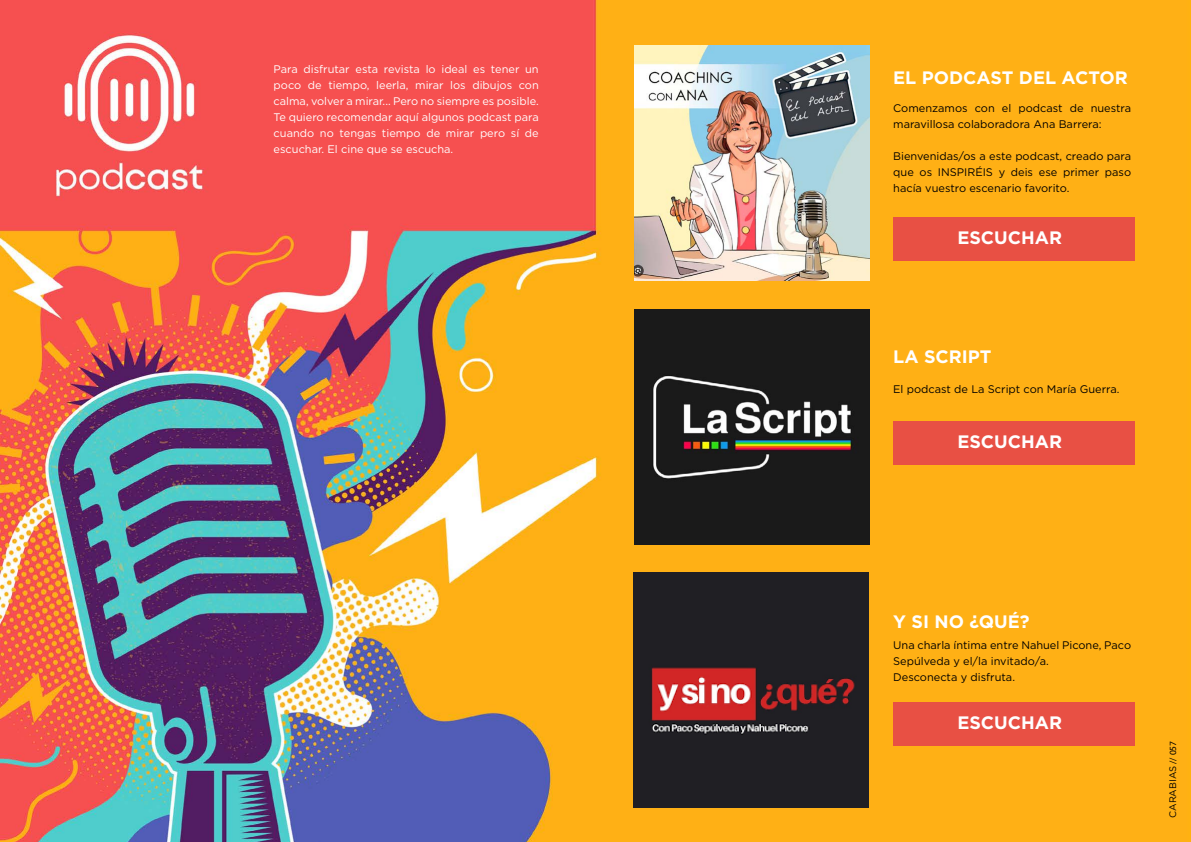
<style>
.page{position:relative;width:1191px;height:842px;background:#fff}
.page>*{position:absolute;margin:0;border:0;box-sizing:border-box;transform-origin:0 0}
.t1{font:700 18px "Gotham";color:#fff}
.t2{font:11px/16px "Gotham";color:#000}
.t3{font:11px/16px "Gotham";color:#fff;text-align:justify}
.t4{font:9.5px "Gotham";color:#000}
.s1{font-family:"Myriad Pro"}
</style>
<div class="page">
<img style="left:0;top:0;width:1191px;height:842px">
<img style="left:634px;top:45px;width:236px;height:236px">
<img style="left:634px;top:309px;width:236px;height:235px">
<div style="left:893px;top:217px;width:241px;height:44px;background:#e85044"></div>
<div style="left:893px;top:421px;width:241px;height:44px;background:#e85044"></div>
<div style="left:893px;top:702px;width:241px;height:44px;background:#e85044"></div>
<img style="left:633px;top:573px;width:236px;height:235px">
<p class="t3" style="left:274px;top:60px;width:267px">Para disfrutar esta revista lo ideal es tener un poco de tiempo, leerla, mirar los dibujos con calma, volver a mirar... Pero no siempre es posible.<br>Te quiero recomendar aquí algunos podcast para cuando no tengas tiempo de mirar pero sí de escuchar. El cine que se escucha.</p>
<h1 class="t1" style="left:893px;top:66px;width:236px">EL PODCAST DEL ACTOR</h1>
<p class="t2" style="left:893px;top:100px;width:239px">Comenzamos con el podcast de nuestra maravillosa colaboradora Ana Barrera:</p>
<p class="t2" style="left:893px;top:148px;width:239px;text-align:justify">Bienvenidas/os a este podcast, creado para que os INSPIRÉIS y deis ese primer paso hacía vuestro escenario favorito.</p>
<h1 class="t1" style="left:957px;top:226px;width:106px">ESCUCHAR</h1>
<h1 class="t1" style="left:893px;top:345px;width:100px">LA SCRIPT</h1>
<p class="t2" style="left:893px;top:381px;width:228px">El podcast de La Script con María Guerra.</p>
<h1 class="t1" style="left:957px;top:429px;width:106px">ESCUCHAR</h1>
<h1 class="t1" style="left:893px;top:610px;width:138px">Y SI NO ¿QUÉ?</h1>
<p class="t2" style="left:893px;top:637px;width:239px">Una charla íntima entre Nahuel Picone, Paco<br>Sepúlveda y el/la invitado/a.<br>Desconecta y disfruta.</p>
<h1 class="t1" style="left:957px;top:710px;width:106px">ESCUCHAR</h1>
<p class="t4" style="left:1166px;top:818px;width:79px;rotate:-90deg">CARABIAS <span class="s1">// 057</span></p>
</div>
